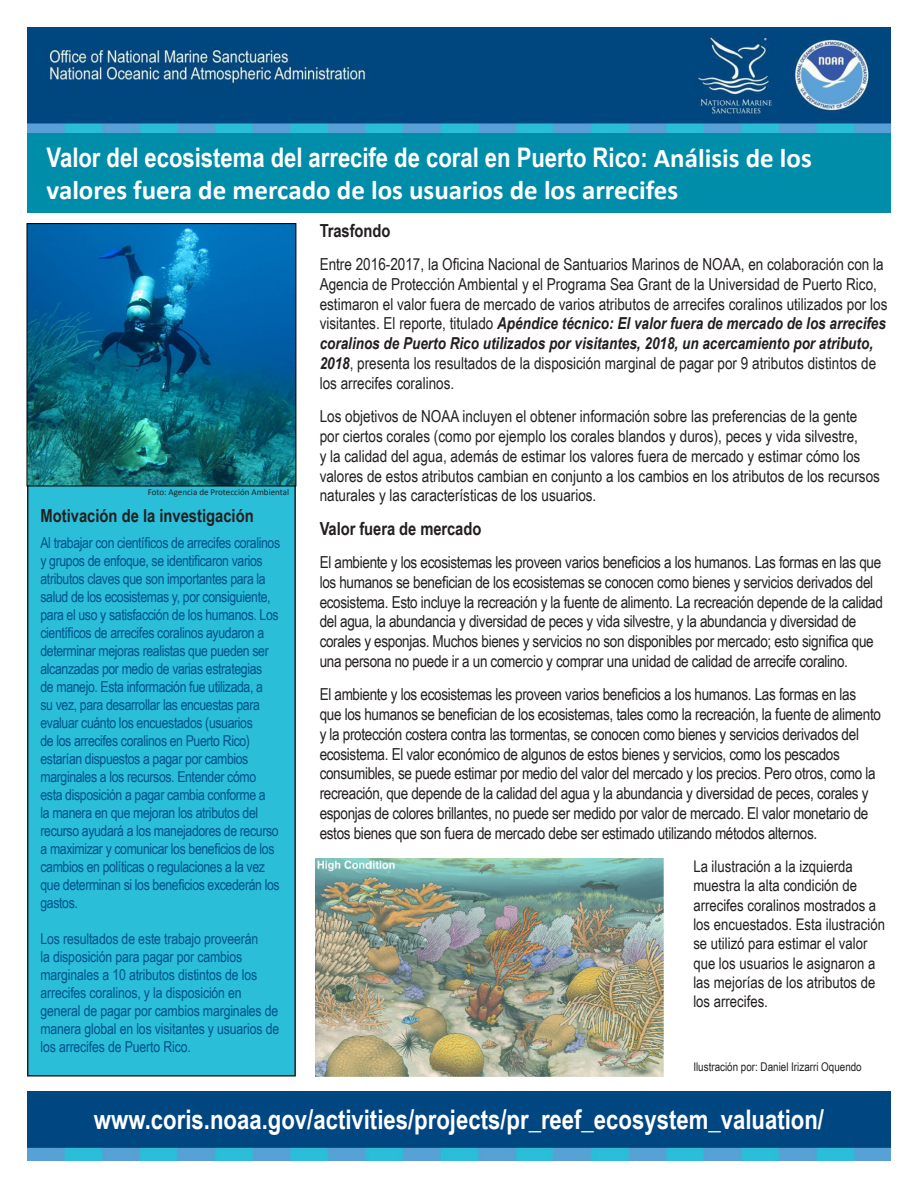
<style>
.page{position:relative;width:918px;height:1188px;background:#fff}
.page>*{position:absolute;margin:0;border:0;box-sizing:border-box;transform-origin:0 0}
.t1{font:700 27px/32.4px "Calibri";color:#fff}
.t2{font:700 27px "Arial Narrow";color:#fff}
.Body_Text{font:700 18px "Arial Narrow";color:#231f20}
.Body_Text-2{font:16.5px/19.8px "Arial Narrow";letter-spacing:-.02em;color:#231f20}
.Body_Text-3{font:16.5px/19.8px "Arial Narrow";color:#231f20}
.t3{font:16.05px/19.2px "Arial Narrow";color:#231f20}
.t4{font:15px/18px "Arial Narrow";letter-spacing:-.025em;color:#00528d}
.t5{font:12px "Arial Narrow";color:#231f20}
.t6{font:9px "Calibri";color:#231f20}
.s1{font-family:"Arial Narrow"}
.s2{font-weight:700;font-style:italic}
</style>
<div class="page">
<div style="left:28px;top:224px;width:267px;height:852px;background:#2abed8"></div>
<img style="left:27px;top:1091px;width:863px;height:70px">
<img style="left:27px;top:27px;width:864px;height:106px">
<div style="left:27px;top:133px;width:864px;height:79px;background:#008da9"></div>
<img style="left:315px;top:859px;width:348px;height:218px">
<img style="left:29px;top:225px;width:265px;height:259px">
<div style="left:27px;top:223px;width:269px;height:263px;border:1px solid #000"></div>
<p class="t1" style="left:47px;top:141px;width:767px"><span class="s1">Valor del ecosistema del arrecife de coral en Puerto Rico:</span> Análisis de los valores fuera de mercado de los usuarios de los arrecifes</p>
<p class="Body_Text" style="left:320px;top:217px;width:72px">Trasfondo</p>
<p class="Body_Text-3" style="left:320px;top:254px;width:569px">Entre 2016-2017, la Oficina Nacional de Santuarios Marinos de NOAA, en colaboración con la Agencia de Protección Ambiental y el Programa Sea Grant de la Universidad de Puerto Rico, estimaron el valor fuera de mercado de varios atributos de arrecifes coralinos utilizados por los visitantes. El reporte, titulado <span class="s2">Apéndice técnico: El valor fuera de mercado de los arrecifes coralinos de Puerto Rico utilizados por visitantes, 2018, un acercamiento por atributo, 2018</span>, presenta los resultados de la disposición marginal de pagar por 9 atributos distintos de los arrecifes coralinos.</p>
<p class="Body_Text-3" style="left:320px;top:406px;width:562px">Los objetivos de NOAA incluyen el obtener información sobre las preferencias de la gente por ciertos corales (como por ejemplo los corales blandos y duros), peces y vida silvestre,<br>y la calidad del agua, además de estimar los valores fuera de mercado y estimar cómo los valores de estos atributos cambian en conjunto a los cambios en los atributos de los recursos naturales y las características de los usuarios.</p>
<p class="Body_Text" style="left:320px;top:515px;width:163px">Valor fuera de mercado</p>
<p class="Body_Text-2" style="left:320px;top:552px;width:565px">El ambiente y los ecosistemas les proveen varios beneficios a los humanos. Las formas en las que los humanos se benefician de los ecosistemas se conocen como bienes y servicios derivados del ecosistema. Esto incluye la recreación y la fuente de alimento. La recreación depende de la calidad del agua, la abundancia y diversidad de peces y vida silvestre, y la abundancia y diversidad de corales y esponjas. Muchos bienes y servicios no son disponibles por mercado; esto significa que una persona no puede ir a un comercio y comprar una unidad de calidad de arrecife coralino.</p>
<p class="Body_Text-2" style="left:320px;top:684px;width:563px">El ambiente y los ecosistemas les proveen varios beneficios a los humanos. Las formas en las que los humanos se benefician de los ecosistemas, tales como la recreación, la fuente de alimento y la protección costera contra las tormentas, se conocen como bienes y servicios derivados del ecosistema. El valor económico de algunos de estos bienes y servicios, como los pescados consumibles, se puede estimar por medio del valor del mercado y los precios. Pero otros, como la recreación, que depende de la calidad del agua y la abundancia y diversidad de peces, corales y esponjas de colores brillantes, no puede ser medido por valor de mercado. El valor monetario de estos bienes que son fuera de mercado debe ser estimado utilizando métodos alternos.</p>
<p class="t3" style="left:693px;top:856px;width:193px">La ilustración a la izquierda muestra la alta condición de arrecifes coralinos mostrados a los encuestados. Esta ilustración se utilizó para estimar el valor que los usuarios le asignaron a las mejorías de los atributos de los arrecifes.</p>
<p class="t6" style="left:148px;top:487px;width:143px">Foto: Agencia de Protección Ambiental</p>
<p class="Body_Text" style="left:40px;top:502px;width:215px">Motivación de la investigación</p>
<p class="t4" style="left:40px;top:533px;width:241px">Al trabajar con científicos de arrecifes coralinos y grupos de enfoque, se identificaron varios atributos claves que son importantes para la salud de los ecosistemas y, por consiguiente, para el uso y satisfacción de los humanos. Los científicos de arrecifes coralinos ayudaron a determinar mejoras realistas que pueden ser alcanzadas por medio de varias estrategias<br>de manejo. Esta información fue utilizada, a<br>su vez, para desarrollar las encuestas para evaluar cuánto los encuestados (usuarios<br>de los arrecifes coralinos en Puerto Rico) estarían dispuestos a pagar por cambios marginales a los recursos. Entender cómo esta disposición a pagar cambia conforme a<br>la manera en que mejoran los atributos del recurso ayudará a los manejadores de recurso a maximizar y comunicar los beneficios de los cambios en políticas o regulaciones a la vez que determinan si los beneficios excederán los gastos.</p>
<p class="t4" style="left:40px;top:929px;width:240px">Los resultados de este trabajo proveerán<br>la disposición para pagar por cambios marginales a 10 atributos distintos de los arrecifes coralinos, y la disposición en general de pagar por cambios marginales de manera global en los visitantes y usuarios de los arrecifes de Puerto Rico.</p>
<p class="t5" style="left:693px;top:1058px;width:170px">Ilustración por: Daniel Irizarri Oquendo</p>
<p class="t2" style="left:94px;top:1099px;width:732px">www.coris.noaa.gov/activities/projects/pr_reef_ecosystem_valuation/</p>
</div>
